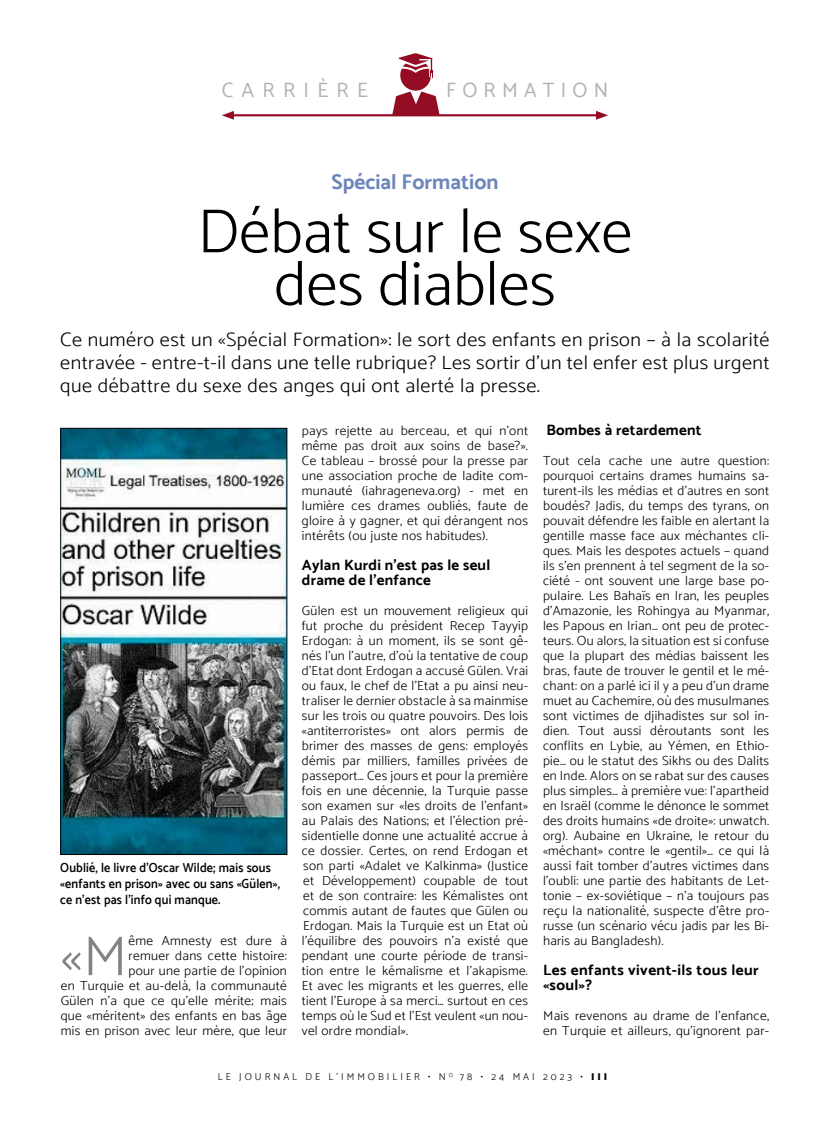
<style>
.page{position:relative;width:830px;height:1134px;background:#fff}
.page>*{position:absolute;margin:0;border:0;box-sizing:border-box;transform-origin:0 0}
.t1{font:300 62.5px/52.5px "Catamaran";color:#000;text-align:center}
.t2{font:300 56.38px "Catamaran";color:#838382}
.t3{font:700 21.25px "Catamaran";color:#6c85ba}
.t4{font:20.75px "Catamaran";letter-spacing:.3em;color:#b3b2b2}
.t5{font:20.75px "Catamaran";letter-spacing:.4em;color:#b3b2b2}
.t6{font:300 19.38px/23.2px "Catamaran";letter-spacing:.02em;color:#000;text-align:justify;scale:1.05 1}
.t7{font:700 15px/15px "Catamaran";letter-spacing:.015em;color:#000}
.t8{font:300 13.12px/15px "Catamaran";letter-spacing:.02em;color:#000;text-align:justify}
.t9{font:600 13.12px/15.8px "Catamaran";letter-spacing:.015em;color:#000;scale:.92 1}
.t10{font:300 10px "Catamaran";letter-spacing:.3em;color:#000}
.s1{font-weight:900}
</style>
<div class="page">
<svg style="left:392px;top:53px;width:47px;height:61px"></svg>
<hr style="left:230px;top:114px;width:369px;height:2px;background:#940c23">
<svg style="left:222px;top:111px;width:12px;height:9px"></svg>
<svg style="left:595px;top:111px;width:13px;height:9px"></svg>
<img style="left:62px;top:430px;width:223px;height:423px">
<div style="left:60px;top:428px;width:227px;height:427px;border:1px solid #000"></div>
<h3 class="t5" style="left:222px;top:77px;width:147px">CARRIÈRE</h3>
<h3 class="t4" style="left:446px;top:77px;width:163px">FORMATION</h3>
<h3 class="t3" style="left:331px;top:169px;width:168px">Spécial Formation</h3>
<h1 class="t1" style="left:197px;top:204px;width:436px">Débat sur le sexe des diables</h1>
<h3 class="t6" style="left:60px;top:327px;width:676px">Ce numéro est un «Spécial Formation»: le sort des enfants en prison – à la scolarité entravée - entre-t-il dans une telle rubrique? Les sortir d’un tel enfer est plus urgent que débattre du sexe des anges qui ont alerté la presse.</h3>
<p class="t9" style="left:60px;top:860px;width:240px">Oublié, le livre d’Oscar Wilde; mais sous «enfants en prison» avec ou sans «Gülen», ce n’est pas l’info qui manque.</p>
<p class="t8" style="left:61px;top:933px;width:227px;text-align:right">ême Amnesty est dure à<br>remuer dans cette histoire:<br>pour une partie de l’opinion<br>en Turquie et au-delà, la communauté<br>Gülen n’a que ce qu’elle mérite; mais que «méritent» des enfants en bas âge mis en prison avec leur mère, que leur</p>
<h2 class="t2" style="left:61px;top:923px;width:68px">«M</h2>
<p class="t8" style="left:302px;top:423px;width:227px">pays rejette au berceau, et qui n’ont même pas droit aux soins de base?».<br>Ce tableau – brossé pour la presse par une association proche de ladite com&shy;munauté (iahrageneva.org) - met en lumière ces drames oubliés, faute de gloire à y gagner, et qui dérangent nos intérêts (ou juste nos habitudes).</p>
<p class="t7" style="left:302px;top:557px;width:190px">Aylan Kurdi n’est pas le seul drame de l’enfance</p>
<p class="t8" style="left:302px;top:603px;width:227px">Gülen est un mouvement religieux qui fut proche du président Recep Tayyip Erdogan: à un moment, ils se sont gê&shy;nés l’un l’autre, d’où la tentative de coup d’Etat dont Erdogan a accusé Gülen. Vrai ou faux, le chef de l’Etat a pu ainsi neu&shy;traliser le dernier obstacle à sa mainmise sur les trois ou quatre pouvoirs. Des lois «antiterroristes» ont alors permis de brimer des masses de gens: employés démis par milliers, familles privées de passeport… Ces jours et pour la première fois en une décennie, la Turquie passe son examen sur «les droits de l’enfant» au Palais des Nations; et l’élection pré&shy;sidentielle donne une actualité accrue à ce dossier. Certes, on rend Erdogan et son parti «Adalet ve Kalkinma» (Justice et Développement) coupable de tout et de son contraire: les Kémalistes ont commis autant de fautes que Gülen ou Erdogan. Mais la Turquie est un Etat où l’équilibre des pouvoirs n’a existé que pendant une courte période de transi&shy;tion entre le kémalisme et l’akapisme.<br>Et avec les migrants et les guerres, elle tient l’Europe à sa merci… surtout en ces temps où le Sud et l’Est veulent «un nou&shy;vel ordre mondial».</p>
<p class="t7" style="left:546px;top:422px;width:156px">Bombes à retardement</p>
<p class="t8" style="left:543px;top:453px;width:227px">Tout cela cache une autre question: pourquoi certains drames humains sa&shy;turent-ils les médias et d’autres en sont boudés? Jadis, du temps des tyrans, on pouvait défendre les faible en alertant la gentille masse face aux méchantes cli&shy;ques. Mais les despotes actuels – quand ils s’en prennent à tel segment de la so&shy;ciété - ont souvent une large base po&shy;pulaire. Les Bahaïs en Iran, les peuples d’Amazonie, les Rohingya au Myanmar, les Papous en Irian… ont peu de protec&shy;teurs. Ou alors, la situation est si confuse que la plupart des médias baissent les bras, faute de trouver le gentil et le mé&shy;chant: on a parlé ici il y a peu d’un drame muet au Cachemire, où des musulmanes sont victimes de djihadistes sur sol in&shy;dien. Tout aussi déroutants sont les conflits en Lybie, au Yémen, en Ethio&shy;pie… ou le statut des Sikhs ou des Dalits en Inde. Alors on se rabat sur des causes plus simples… à première vue: l’apartheid en Israël (comme le dénonce le sommet des droits humains «de droite»: unwatch. org). Aubaine en Ukraine, le retour du «méchant» contre le «gentil»… ce qui là aussi fait tomber d’autres victimes dans l’oubli: une partie des habitants de Let&shy;tonie – ex-soviétique – n’a toujours pas reçu la nationalité, suspecte d’être pro&shy;russe (un scénario vécu jadis par les Bi&shy;haris au Bangladesh).</p>
<p class="t7" style="left:543px;top:962px;width:217px">Les enfants vivent-ils tous leur «soul»?</p>
<p class="t8" style="left:543px;top:1008px;width:227px">Mais revenons au drame de l’enfance, en Turquie et ailleurs, qu’ignorent par-</p>
<p class="t10" style="left:218px;top:1071px;width:390px">LE JOURNAL DE L’IMMOBILIER • N <sup>O</sup> 78 • 24 MAI 2023 • <span class="s1">III</span></p>
</div>
